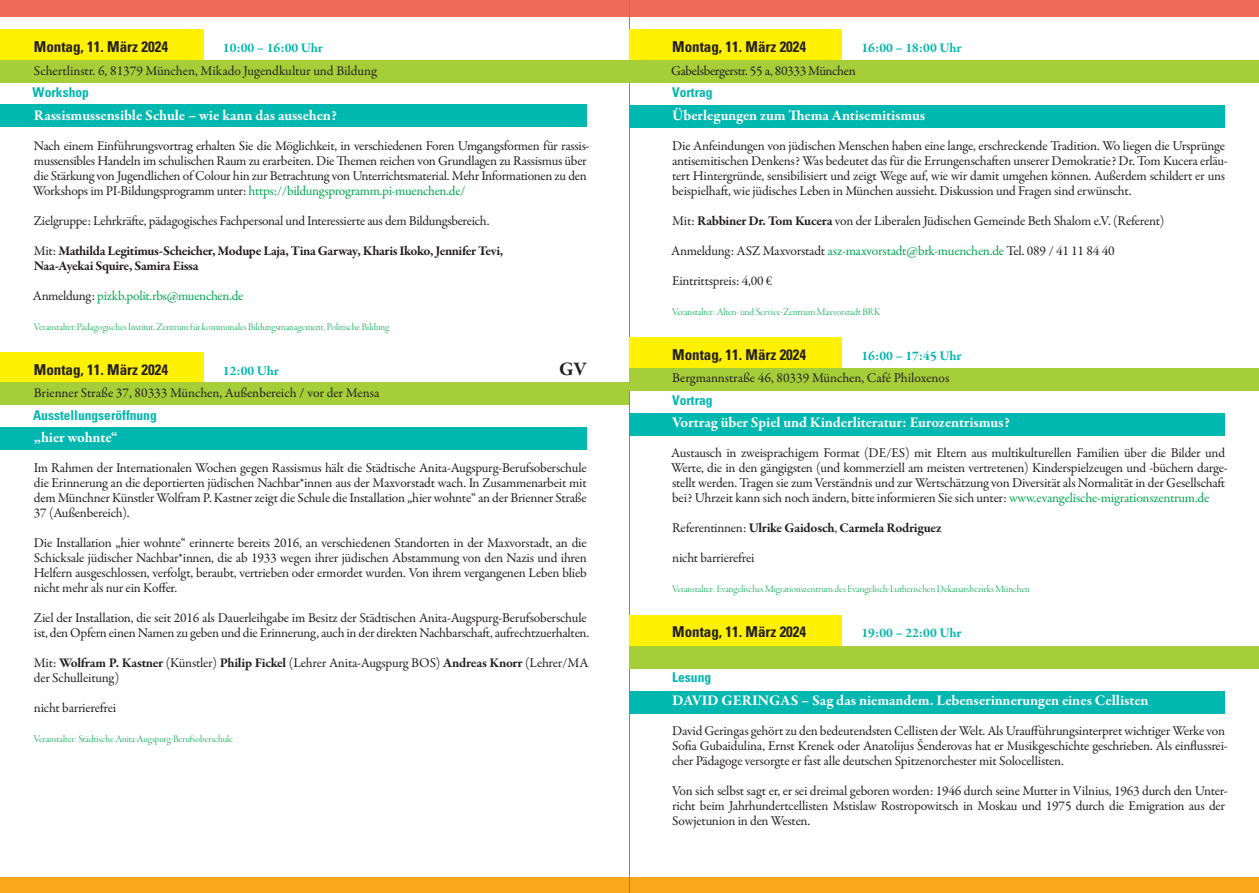
<style>
.page{position:relative;width:1259px;height:893px;background:#fff}
.page>*{position:absolute;margin:0;border:0;box-sizing:border-box;transform-origin:0 0}
.t1{font:700 19.5px "Garamond Premr Pro";color:#231f20}
.t2{font:700 15px "Garamond Premr Pro";letter-spacing:-.01em;color:#fff}
.t3{font:700 condensed 15px "Univers";color:#231f20}
.t4{font:13.5px/15px "Garamond Premr Pro";letter-spacing:-.02em;color:#231f20}
.t5{font:700 13.5px/15px "Garamond Premr Pro";letter-spacing:-.025em;color:#231f20}
.t6{font:13.5px "Garamond Premr Pro";color:#231f20}
.t7{font:700 13.5px "Garamond Premr Pro";color:#00b6ac}
.t8{font:700 condensed 13.5px "Univers";color:#00b6ac}
.t9{font:13.5px "Garamond Premr Pro";letter-spacing:-.02em;color:#00a54f}
.t10{font:10.5px "Garamond Premr Pro Lt Disp";color:#00a54f}
.s1{color:#00a54f}
.s2{font-weight:400}
.s3{color:#231f20}
.s4{font-weight:700}
</style>
<div class="page">
<div style="left:0;top:877px;width:1259px;height:16px;background:#f9a91b"></div>
<div style="left:0;top:0;width:1259px;height:17px;background:#f26b58"></div>
<div style="left:0;top:30px;width:204px;height:30px;background:#fff101"></div>
<div style="left:0;top:352px;width:204px;height:30px;background:#fff101"></div>
<div style="left:0;top:105px;width:587px;height:22px;background:#00b8af"></div>
<div style="left:0;top:427px;width:586px;height:22px;background:#00b8af"></div>
<div style="left:0;top:60px;width:629px;height:22px;background:#a6ce39"></div>
<div style="left:0;top:382px;width:629px;height:23px;background:#a6ce39"></div>
<hr style="left:629px;top:0;width:1px;height:893px;background:#838484">
<div style="left:629px;top:30px;width:213px;height:30px;background:#fff101"></div>
<div style="left:629px;top:338px;width:213px;height:30px;background:#fff101"></div>
<div style="left:629px;top:616px;width:213px;height:30px;background:#fff101"></div>
<div style="left:629px;top:105px;width:596px;height:22px;background:#00b8af"></div>
<div style="left:630px;top:413px;width:595px;height:22px;background:#00b8af"></div>
<div style="left:630px;top:691px;width:595px;height:22px;background:#00b8af"></div>
<div style="left:629px;top:60px;width:630px;height:22px;background:#a6ce39"></div>
<div style="left:629px;top:368px;width:630px;height:22px;background:#a6ce39"></div>
<div style="left:629px;top:646px;width:630px;height:22px;background:#a6ce39"></div>
<p class="t3" style="left:34px;top:41px;width:136px">Montag, 11. März 2024</p>
<p class="t7" style="left:223px;top:42px;width:101px">10:00 – 16:00 Uhr</p>
<p class="t6" style="left:34px;top:65px;width:344px">Schertlinstr. 6, 81379 München, Mikado Jugendkultur und Bildung</p>
<p class="t8" style="left:33px;top:88px;width:58px">Workshop</p>
<p class="t2" style="left:34px;top:109px;width:304px">Rassismussensible Schule – wie kann das aussehen?</p>
<p class="t4" style="left:33px;top:139px;width:558px">Nach einem Einführungsvortrag erhalten Sie die Möglichkeit, in verschiedenen Foren Umgangsformen für rassis&shy;mussensibles Handeln im schulischen Raum zu erarbeiten. Die Themen reichen von Grundlagen zu Rassismus über die Stärkung von Jugendlichen of Colour hin zur Betrachtung von Unterrichtsmaterial. Mehr Informationen zu den Workshops im PI-Bildungsprogramm unter: <span class="s1">https://bildungsprogramm.pi-muenchen.de/</span></p>
<p class="t4" style="left:34px;top:214px;width:457px">Zielgruppe: Lehrkräfte, pädagogisches Fachpersonal und Interessierte aus dem Bildungsbereich.</p>
<p class="t5" style="left:34px;top:244px;width:471px"><span class="s2">Mit:</span> Mathilda Legitimus-Scheicher, Modupe Laja, Tina Garway, Kharis Ikoko, Jennifer Tevi,<br>Naa-Ayekai Squire, Samira Eissa</p>
<p class="t9" style="left:33px;top:290px;width:212px"><span class="s3">Anmeldung:</span> pizkb.polit.rbs@muenchen.de</p>
<p class="t10" style="left:34px;top:322px;width:357px">Veranstalter:Pädagogisches Institut, Zentrum für kommunales Bildungsmanagement, Politische Bildung</p>
<p class="t3" style="left:34px;top:364px;width:136px">Montag, 11. März 2024</p>
<p class="t7" style="left:223px;top:365px;width:57px">12:00 Uhr</p>
<h1 class="t1" style="left:559px;top:361px;width:29px">GV</h1>
<p class="t4" style="left:34px;top:387px;width:347px">Brienner Straße 37, 80333 München, Außenbereich / vor der Mensa</p>
<p class="t8" style="left:33px;top:410px;width:125px">Ausstellungseröffnung</p>
<p class="t2" style="left:34px;top:431px;width:85px">„hier wohnte“</p>
<p class="t4" style="left:34px;top:462px;width:554px;text-align:justify">Im Rahmen der Internationalen Wochen gegen Rassismus hält die Städtische Anita-Augspurg-Berufsoberschule die Erinnerung an die deportierten jüdischen Nachbar*innen aus der Maxvorstadt wach. In Zusammenarbeit mit dem Münchner Künstler Wolfram P. Kastner zeigt die Schule die Installation „hier wohnte“ an der Brienner Straße 37 (Außenbereich).</p>
<p class="t4" style="left:34px;top:537px;width:554px;text-align:justify">Die Installation „hier wohnte“ erinnerte bereits 2016, an verschiedenen Standorten in der Maxvorstadt, an die Schicksale jüdischer Nachbar*innen, die ab 1933 wegen ihrer jüdischen Abstammung von den Nazis und ihren Helfern ausgeschlossen, verfolgt, beraubt, vertrieben oder ermordet wurden. Von ihrem vergangenen Leben blieb nicht mehr als nur ein Koffer.</p>
<p class="t4" style="left:34px;top:612px;width:557px">Ziel der Installation, die seit 2016 als Dauerleihgabe im Besitz der Städtischen Anita-Augspurg-Berufsoberschule ist, den Opfern einen Namen zu geben und die Erinnerung, auch in der direkten Nachbarschaft, aufrechtzuerhalten.</p>
<p class="t4" style="left:34px;top:657px;width:556px">Mit: <span class="s4">Wolfram P. Kastner</span> (Künstler) <span class="s4">Philip Fickel</span> (Lehrer Anita-Augspurg BOS) <span class="s4">Andreas Knorr</span> (Lehrer/MA der Schulleitung)</p>
<p class="t4" style="left:34px;top:702px;width:84px">nicht barrierefrei</p>
<p class="t10" style="left:34px;top:735px;width:201px">Veranstalter: Städtische Anita-Augspurg-Berufsoberschule</p>
<p class="t3" style="left:672px;top:41px;width:136px">Montag, 11. März 2024</p>
<p class="t7" style="left:861px;top:42px;width:101px">16:00 – 18:00 Uhr</p>
<p class="t4" style="left:671px;top:64px;width:186px">Gabelsbergerstr. 55 a, 80333 München</p>
<p class="t8" style="left:672px;top:88px;width:42px">Vortrag</p>
<p class="t2" style="left:672px;top:109px;width:254px">Überlegungen zum Thema Antisemitismus</p>
<p class="t4" style="left:672px;top:139px;width:557px">Die Anfeindungen von jüdischen Menschen haben eine lange, erschreckende Tradition. Wo liegen die Ursprünge antisemitischen Denkens? Was bedeutet das für die Errungenschaften unserer Demokratie? Dr. Tom Kucera erläu&shy;tert Hintergründe, sensibilisiert und zeigt Wege auf, wie wir damit umgehen können. Außerdem schildert er uns beispielhaft, wie jüdisches Leben in München aussieht. Diskussion und Fragen sind erwünscht.</p>
<p class="t4" style="left:672px;top:214px;width:494px">Mit: <span class="s4">Rabbiner Dr. Tom Kucera</span> von der Liberalen Jüdischen Gemeinde Beth Shalom e.V. (Referent)</p>
<p class="t4" style="left:671px;top:244px;width:445px">Anmeldung: ASZ Maxvorstadt <span class="s1">asz-maxvorstadt@brk-muenchen.de</span> Tel. 089 / 41 11 84 40</p>
<p class="t4" style="left:672px;top:274px;width:102px">Eintrittspreis: 4,00 €</p>
<p class="t10" style="left:672px;top:307px;width:210px">Veranstalter: Alten- und Service-Zentrum Maxvorstadt BRK</p>
<p class="t3" style="left:672px;top:349px;width:136px">Montag, 11. März 2024</p>
<p class="t7" style="left:861px;top:350px;width:101px">16:00 – 17:45 Uhr</p>
<p class="t6" style="left:672px;top:372px;width:279px">Bergmannstraße 46, 80339 München, Café Philoxenos</p>
<p class="t8" style="left:672px;top:395px;width:42px">Vortrag</p>
<p class="t2" style="left:672px;top:416px;width:339px">Vortrag über Spiel und Kinderliteratur: Eurozentrismus?</p>
<p class="t4" style="left:671px;top:447px;width:558px">Austausch in zweisprachigem Format (DE/ES) mit Eltern aus multikulturellen Familien über die Bilder und Werte, die in den gängigsten (und kommerziell am meisten vertretenen) Kinderspielzeugen und -büchern darge&shy;stellt werden. Tragen sie zum Verständnis und zur Wertschätzung von Diversität als Normalität in der Gesellschaft bei? Uhrzeit kann sich noch ändern, bitte informieren Sie sich unter: <span class="s1">www.evangelische-migrationszentrum.de</span></p>
<p class="t5" style="left:672px;top:522px;width:271px"><span class="s2">Referentinnen:</span> Ulrike Gaidosch<span class="s2">,</span> Carmela Rodriguez</p>
<p class="t4" style="left:672px;top:552px;width:84px">nicht barrierefrei</p>
<p class="t10" style="left:672px;top:585px;width:359px">Veranstalter: Evangelisches Migrationszentrum des Evangelisch-Lutherischen Dekanatsbezirks München</p>
<p class="t3" style="left:672px;top:626px;width:136px">Montag, 11. März 2024</p>
<p class="t7" style="left:861px;top:627px;width:101px">19:00 – 22:00 Uhr</p>
<p class="t8" style="left:672px;top:673px;width:40px">Lesung</p>
<p class="t2" style="left:672px;top:694px;width:478px">DAVID GERINGAS – Sag das niemandem. Lebenserinnerungen eines Cellisten</p>
<p class="t4" style="left:672px;top:724px;width:557px">David Geringas gehört zu den bedeutendsten Cellisten der Welt. Als Uraufführungsinterpret wichtiger Werke von<br>Sofia Gubaidulina, Ernst Krenek oder Anatolijus Šenderovas hat er Musikgeschichte geschrieben. Als einflussrei&shy;cher Pädagoge versorgte er fast alle deutschen Spitzenorchester mit Solocellisten.</p>
<p class="t4" style="left:672px;top:784px;width:557px">Von sich selbst sagt er, er sei dreimal geboren worden: 1946 durch seine Mutter in Vilnius, 1963 durch den Unter&shy;richt beim Jahrhundertcellisten Mstislaw Rostropowitsch in Moskau und 1975 durch die Emigration aus der<br>Sowjetunion in den Westen.</p>
</div>
